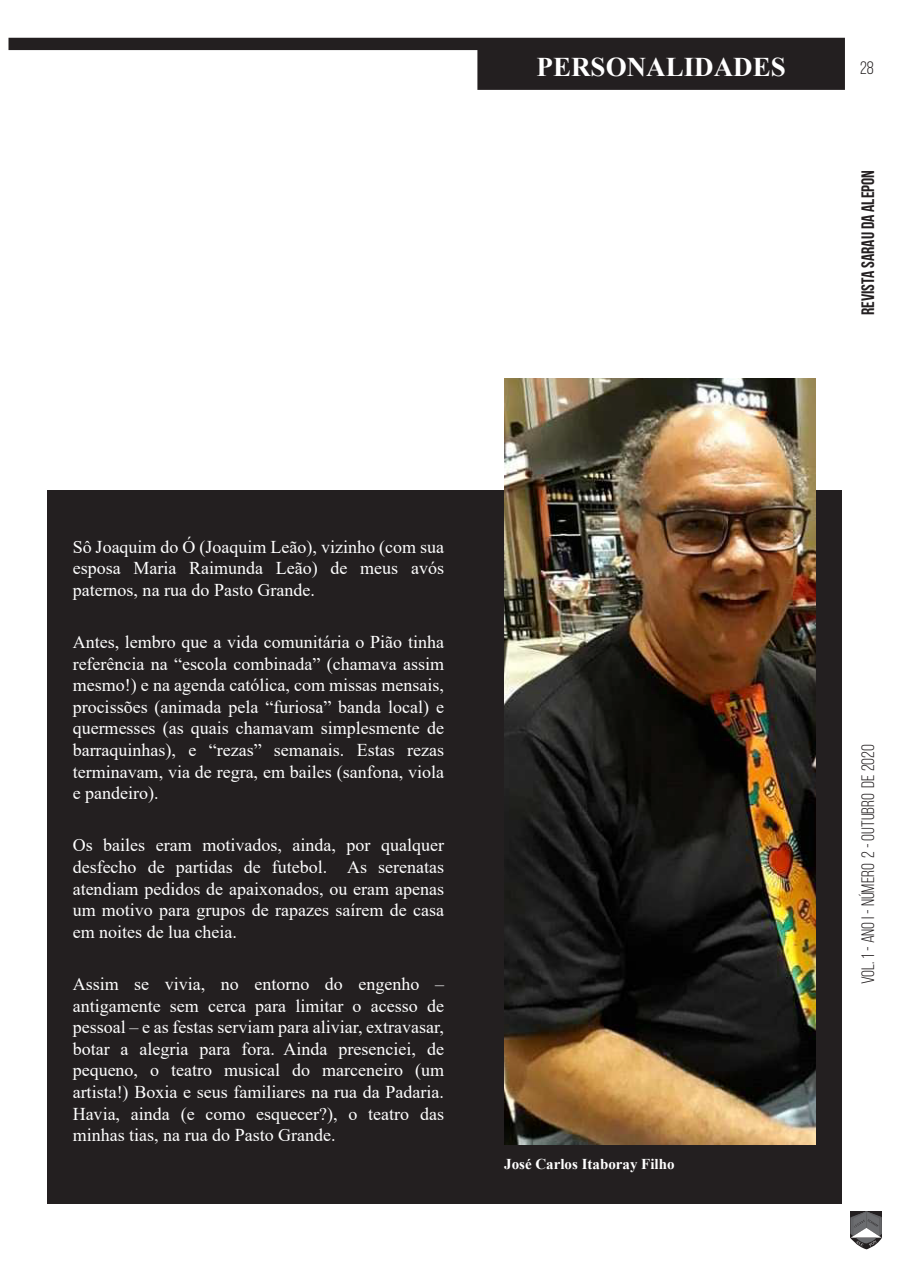
<style>
.page{position:relative;width:910px;height:1280px;background:#fff}
.page>*{position:absolute;margin:0;border:0;box-sizing:border-box;transform-origin:0 0}
.t1{font:700 27px "Times New Roman";color:#fff}
.t2{font:18px/21.6px "Times New Roman";color:#fff;text-align:justify}
.t3{font:18px "Bebas Neue";color:#231f20}
.t4{font:700 18px "Bebas Neue";color:#231f20}
.t5{font:700 15px "Times New Roman";color:#fff}
</style>
<div class="page">
<svg style="left:850px;top:1211px;width:32px;height:38px"></svg>
<div style="left:47px;top:490px;width:794px;height:714px;background:#231f20"></div>
<img style="left:504px;top:379px;width:311px;height:765px">
<svg style="left:9px;top:38px;width:836px;height:52px"></svg>
<h1 class="t1" style="left:537px;top:47px;width:251px">PERSONALIDADES</h1>
<p class="t3" style="left:860px;top:58px;width:15px">28</p>
<p class="t4" style="left:858px;top:315px;width:146px;rotate:-90deg">REVISTA sarau da alepon</p>
<p class="t2" style="left:73px;top:535px;width:373px">Sô Joaquim do Ó (Joaquim Leão), vizinho (com sua esposa Maria Raimunda Leão) de meus avós paternos, na rua do Pasto Grande.</p>
<p class="t2" style="left:73px;top:630px;width:373px">Antes, lembro que a vida comunitária o Pião tinha referência na “escola combinada” (chamava assim mesmo!) e na agenda católica, com missas mensais, procissões (animada pela “furiosa” banda local) e quermesses (as quais chamavam simplesmente de barraquinhas), e “rezas” semanais. Estas rezas terminavam, via de regra, em bailes (sanfona, viola e pandeiro).</p>
<p class="t2" style="left:73px;top:834px;width:373px">Os bailes eram motivados, ainda, por qualquer desfecho de partidas de futebol. As serenatas atendiam pedidos de apaixonados, ou eram apenas um motivo para grupos de rapazes saírem de casa em noites de lua cheia.</p>
<p class="t2" style="left:73px;top:972px;width:373px">Assim se vivia, no entorno do engenho – antigamente sem cerca para limitar o acesso de pessoal – e as festas serviam para aliviar, extravasar, botar a alegria para fora. Ainda presenciei, de pequeno, o teatro musical do marceneiro (um artista!) Boxia e seus familiares na rua da Padaria.<br>Havia, ainda (e como esquecer?), o teatro das minhas tias, na rua do Pasto Grande.</p>
<p class="t5" style="left:504px;top:1153px;width:172px">José Carlos Itaboray Filho</p>
<p class="t3" style="left:858px;top:984px;width:242px;rotate:-90deg">VOL. 1 - ANO I - NÚMERO 2 - outubro dE 2020</p>
</div>
